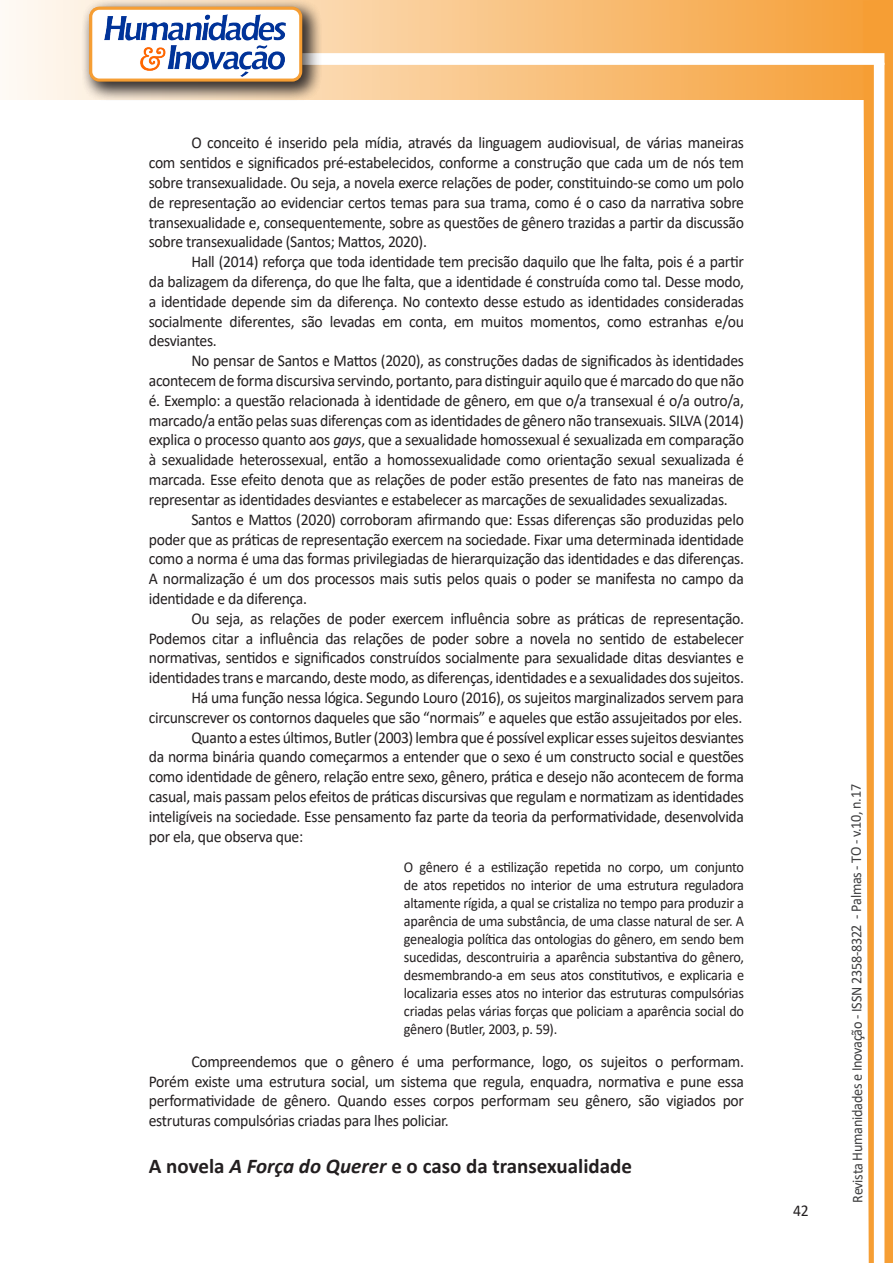
<style>
.page{position:relative;width:893px;height:1263px;background:#fff}
.page>*{position:absolute;margin:0;border:0;box-sizing:border-box;transform-origin:0 0}
.Titulo_2{font:700 21px "Calibri";color:#231f20}
.texto{font:16.5px/19.8px "Calibri";letter-spacing:-.02em;color:#231f20;text-align:justify;scale:.95 1}
.citacao{font:15px/18px "Calibri";letter-spacing:-.02em;color:#231f20;text-align:justify;scale:.95 1}
.t1{font:15px "Calibri";letter-spacing:-.025em;color:#3e3e3f;scale:.95 1}
.s1{font-style:italic}
</style>
<div class="page">
<svg style="left:5px;top:0;width:858px;height:100px;background:#f9c484"></svg>
<div style="left:302px;top:53px;width:582px;height:12px;background:#fff;border:2px solid #fff"></div>
<svg style="left:863px;top:0;width:30px;height:1263px"></svg>
<div style="left:81px;top:0;width:241px;height:102px;background:#231f20;opacity:.75"></div>
<div style="left:91px;top:8px;width:210px;height:72px;background:#fff;border-radius:9px"></div>
<img style="left:104px;top:14px;width:181px;height:62px">
<div style="left:89px;top:7px;width:213px;height:75px;border:3px solid #f69e34;border-radius:9px"></div>
<p class="texto" style="left:149px;top:133px;width:628px;text-indent:43px">O conceito é inserido pela mídia, através da linguagem audiovisual, de várias maneiras com sentidos e significados pré-estabelecidos, conforme a construção que cada um de nós tem sobre transexualidade. Ou seja, a novela exerce relações de poder, constituindo-se como um polo de representação ao evidenciar certos temas para sua trama, como é o caso da narrativa sobre transexualidade e, consequentemente, sobre as questões de gênero trazidas a partir da discussão sobre transexualidade (Santos; Mattos, 2020).</p>
<p class="texto" style="left:149px;top:251px;width:628px;text-indent:43px">Hall (2014) reforça que toda identidade tem precisão daquilo que lhe falta, pois é a partir da balizagem da diferença, do que lhe falta, que a identidade é construída como tal. Desse modo, a identidade depende sim da diferença. No contexto desse estudo as identidades consideradas socialmente diferentes, são levadas em conta, em muitos momentos, como estranhas e/ou desviantes.</p>
<p class="texto" style="left:149px;top:350px;width:628px;text-indent:43px">No pensar de Santos e Mattos (2020), as construções dadas de significados às identidades acontecem de forma discursiva servindo, portanto, para distinguir aquilo que é marcado do que não é. Exemplo: a questão relacionada à identidade de gênero, em que o/a transexual é o/a outro/a, marcado/a então pelas suas diferenças com as identidades de gênero não transexuais. SILVA (2014) explica o processo quanto aos <span class="s1">gays</span>, que a sexualidade homossexual é sexualizada em comparação à sexualidade heterossexual, então a homossexualidade como orientação sexual sexualizada é marcada. Esse efeito denota que as relações de poder estão presentes de fato nas maneiras de representar as identidades desviantes e estabelecer as marcações de sexualidades sexualizadas.</p>
<p class="texto" style="left:149px;top:509px;width:628px;text-indent:43px">Santos e Mattos (2020) corroboram afirmando que: Essas diferenças são produzidas pelo poder que as práticas de representação exercem na sociedade. Fixar uma determinada identidade como a norma é uma das formas privilegiadas de hierarquização das identidades e das diferenças.<br>A normalização é um dos processos mais sutis pelos quais o poder se manifesta no campo da identidade e da diferença.</p>
<p class="texto" style="left:149px;top:608px;width:628px;text-indent:43px">Ou seja, as relações de poder exercem influência sobre as práticas de representação.<br>Podemos citar a influência das relações de poder sobre a novela no sentido de estabelecer normativas, sentidos e significados construídos socialmente para sexualidade ditas desviantes e identidades trans e marcando, deste modo, as diferenças, identidades e a sexualidades dos sujeitos.</p>
<p class="texto" style="left:149px;top:687px;width:628px;text-align:right">Há uma função nessa lógica. Segundo Louro (2016), os sujeitos marginalizados servem para circunscrever os contornos daqueles que são “normais” e aqueles que estão assujeitados por eles.</p>
<p class="texto" style="left:149px;top:727px;width:628px;text-indent:43px">Quanto a estes últimos, Butler (2003) lembra que é possível explicar esses sujeitos desviantes da norma binária quando começarmos a entender que o sexo é um constructo social e questões como identidade de gênero, relação entre sexo, gênero, prática e desejo não acontecem de forma casual, mais passam pelos efeitos de práticas discursivas que regulam e normatizam as identidades inteligíveis na sociedade. Esse pensamento faz parte da teoria da performatividade, desenvolvida por ela, que observa que:</p>
<p class="citacao" style="left:404px;top:858px;width:360px">O gênero é a estilização repetida no corpo, um conjunto de atos repetidos no interior de uma estrutura reguladora altamente rígida, a qual se cristaliza no tempo para produzir a aparência de uma substância, de uma classe natural de ser. A genealogia política das ontologias do gênero, em sendo bem sucedidas, descontruiria a aparência substantiva do gênero, desmembrando-a em seus atos constitutivos, e explicaria e localizaria esses atos no interior das estruturas compulsórias criadas pelas várias forças que policiam a aparência social do gênero (Butler, 2003, p. 59).</p>
<p class="texto" style="left:149px;top:1051px;width:628px;text-indent:43px">Compreendemos que o gênero é uma performance, logo, os sujeitos o performam.<br>Porém existe uma estrutura social, um sistema que regula, enquadra, normativa e pune essa performatividade de gênero. Quando esses corpos performam seu gênero, são vigiados por estruturas compulsórias criadas para lhes policiar.</p>
<p class="Titulo_2" style="left:149px;top:1151px;width:485px">A novela <span class="s1">A Força do Querer</span> e o caso da transexualidade</p>
<p class="texto" style="left:793px;top:1200px;width:18px">42</p>
<p class="t1" style="left:846px;top:1203px;width:442px;rotate:-90deg">Revista Humanidades e Inovação - ISSN 2358-8322 - Palmas - TO - v.10, n.17</p>
</div>
